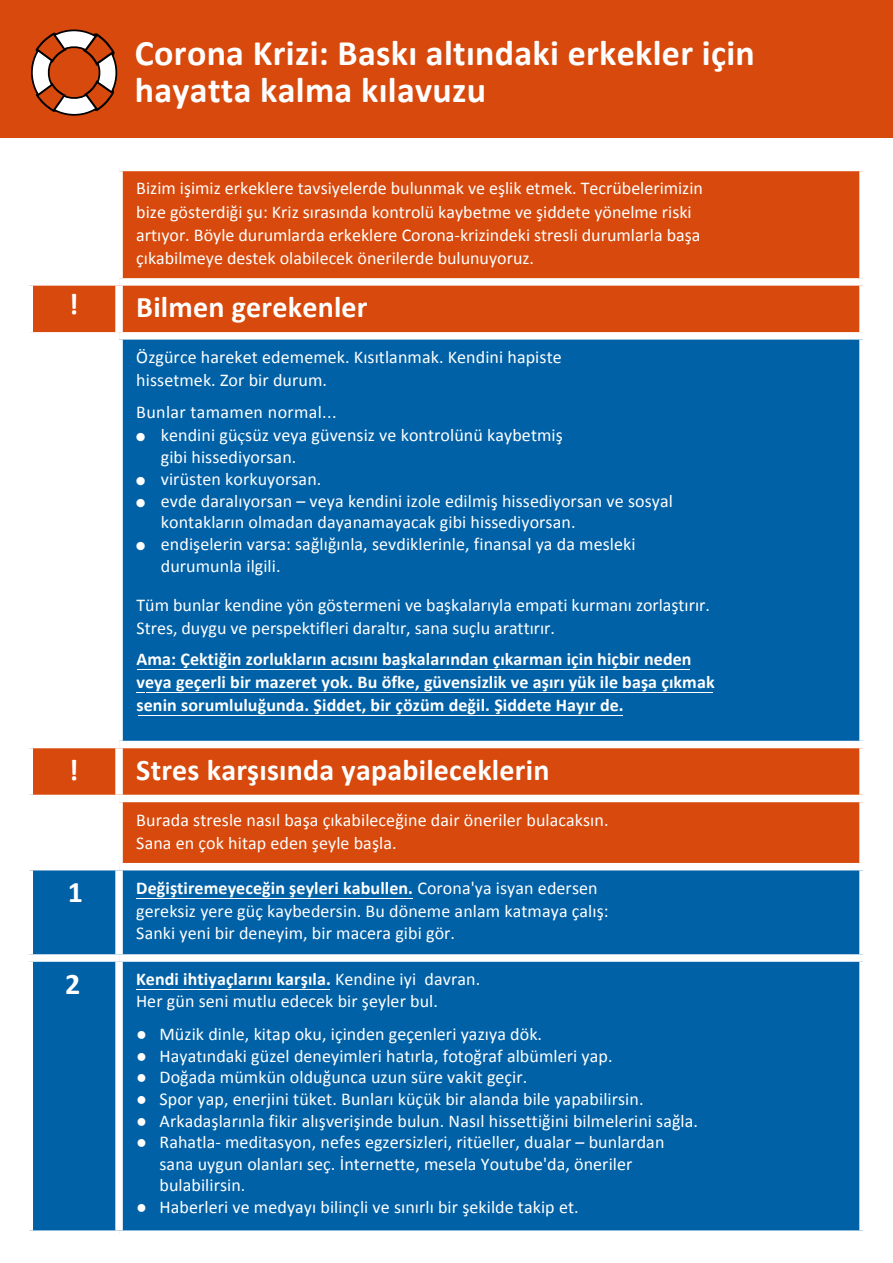
<style>
.page{position:relative;width:893px;height:1263px;background:#fff}
.page>*{position:absolute;margin:0;border:0;box-sizing:border-box;transform-origin:0 0}
.t1{font:700 36px/36.5px "Calibri";letter-spacing:.01em;color:#fff}
.t2{font:700 30px "Calibri";letter-spacing:.005em;color:#fff}
.t3{font:18px/23.1px "Calibri";letter-spacing:.005em;color:#fff}
.t4{font:700 18px/23.1px "Calibri";letter-spacing:.005em;color:#fff}
.s1{font-family:"Minion Pro"}
.s2{font-weight:700}
</style>
<div class="page">
<div style="left:0;top:0;width:893px;height:138px;background:#d7490c"></div>
<svg style="left:33px;top:171px;width:826px;height:161px;background:#d9551d"></svg>
<div style="left:33px;top:340px;width:826px;height:890px;background:#0061a7"></div>
<svg style="left:33px;top:748px;width:826px;height:115px;background:#d9541b"></svg>
<div style="left:115px;top:171px;width:8px;height:107px;background:#fff"></div>
<div style="left:26px;top:278px;width:93px;height:8px;background:#fff"></div>
<div style="left:119px;top:278px;width:748px;height:8px;background:#fff"></div>
<div style="left:115px;top:286px;width:8px;height:46px;background:#fff"></div>
<div style="left:115px;top:340px;width:8px;height:401px;background:#fff"></div>
<div style="left:26px;top:741px;width:93px;height:7px;background:#fff"></div>
<div style="left:119px;top:741px;width:748px;height:7px;background:#fff"></div>
<div style="left:115px;top:748px;width:8px;height:47px;background:#fff"></div>
<div style="left:26px;top:795px;width:93px;height:7px;background:#fff"></div>
<div style="left:119px;top:795px;width:748px;height:7px;background:#fff"></div>
<div style="left:115px;top:802px;width:8px;height:61px;background:#fff"></div>
<div style="left:26px;top:863px;width:93px;height:7px;background:#fff"></div>
<div style="left:119px;top:863px;width:748px;height:7px;background:#fff"></div>
<div style="left:115px;top:870px;width:8px;height:84px;background:#fff"></div>
<div style="left:26px;top:954px;width:93px;height:8px;background:#fff"></div>
<div style="left:119px;top:954px;width:748px;height:8px;background:#fff"></div>
<div style="left:115px;top:962px;width:8px;height:268px;background:#fff"></div>
<hr style="left:138px;top:715px;width:484px;height:1px;background:#fff">
<hr style="left:147px;top:692px;width:566px;height:1px;background:#fff">
<hr style="left:138px;top:669px;width:552px;height:1px;background:#fff">
<hr style="left:137px;top:898px;width:276px;height:1px;background:#fff">
<hr style="left:136px;top:989px;width:194px;height:1px;background:#fff">
<svg style="left:31px;top:29px;width:87px;height:87px"></svg>
<h1 class="t1" style="left:135px;top:34px;width:621px">Corona Krizi: Baskı altındaki erkekler için hayatta kalma kılavuzu</h1>
<p class="t3" style="left:136px;top:177px;width:568px">Bizim işimiz erkeklere tavsiyelerde bulunmak ve eşlik etmek. Tecrübelerimizin bize gösterdiği şu: Kriz sırasında kontrolü kaybetme ve şiddete yönelme riski artıyor. Böyle durumlarda erkeklere Corona-krizindeki stresli durumlarla başa çıkabilmeye destek olabilecek önerilerde bulunuyoruz.</p>
<h2 class="t2" style="left:69px;top:286px;width:11px">!</h2>
<h2 class="t2" style="left:136px;top:289px;width:233px">Bilmen gerekenler</h2>
<p class="t3" style="left:136px;top:346px;width:427px">Özgürce hareket edememek. Kısıtlanmak. Kendini hapiste hissetmek. Zor bir durum.</p>
<p class="t3" style="left:136px;top:400px;width:202px">Bunlar tamamen normal...</p>
<p class="t3" style="left:161px;top:424px;width:403px;line-height:22px;text-indent:-24px">● kendini gü<span class="s1">ç</span>süz veya güvensiz ve kontrolünü kaybetmiş gibi hissediyorsan.</p>
<p class="t3" style="left:136px;top:467px;width:187px">● virüsten korkuyorsan.</p>
<p class="t3" style="left:161px;top:490px;width:514px;line-height:21.8px;text-indent:-24px">● evde daralıyorsan – veya kendini izole edilmiş hissediyorsan ve sosyal kontakların olmadan dayanamayacak gibi hissediyorsan.</p>
<p class="t3" style="left:161px;top:533px;width:476px;line-height:21.8px;text-indent:-24px">● endişelerin varsa: sağlığınla, sevdiklerinle, finansal ya da mesleki durumunla ilgili.</p>
<p class="t3" style="left:137px;top:593px;width:575px">Tüm bunlar kendine yön göstermeni ve başkalarıyla empati kurmanı zorlaştırır.<br>Stres, duygu ve perspektifleri daraltır, sana suçlu arattırır.</p>
<p class="t4" style="left:137px;top:646px;width:580px">Ama: Çektiğin zorlukların acısını başkalarından çıkarman için hiçbir neden veya geçerli bir mazeret yok. Bu öfke, güvensizlik ve aşırı yük ile başa çıkmak senin sorumluluğunda. Şiddet, bir çözüm değil. Şiddete Hayır de.</p>
<h2 class="t2" style="left:69px;top:751px;width:11px">!</h2>
<h2 class="t2" style="left:136px;top:751px;width:415px">Stres karşısında yapabileceklerin</h2>
<p class="t3" style="left:136px;top:808px;width:474px">Burada stresle nasıl başa çıkabileceğine dair öneriler bulacaksın.<br>Sana en çok hitap eden şeyle başla.</p>
<h2 class="t2" style="left:68px;top:874px;width:17px">1</h2>
<p class="t3" style="left:136px;top:877px;width:474px;line-height:22.5px"><span class="s2">Değiştiremeyeceğin şeyleri kabullen.</span> Corona'ya isyan edersen gereksiz yere güç kaybedersin. Bu döneme anlam katmaya çalış:<br>Sanki yeni bir deneyim, bir macera gibi gör.</p>
<h2 class="t2" style="left:65px;top:965px;width:17px">2</h2>
<p class="t3" style="left:136px;top:968px;width:346px;line-height:21.6px"><span class="s2">Kendi ihtiyaçlarını karşıla.</span> Kendine iyi davran.<br>Her gün seni mutlu edecek bir şeyler bul.</p>
<p class="t3" style="left:136px;top:1023px;width:408px">● Müzik dinle, kitap oku, içinden geçenleri yazıya dök.</p>
<p class="t3" style="left:136px;top:1044px;width:478px">● Hayatındaki güzel deneyimleri hatırla, fotoğraf albümleri yap.</p>
<p class="t3" style="left:136px;top:1066px;width:393px">● Doğada mümkün olduğunca uzun süre vakit geçir.</p>
<p class="t3" style="left:136px;top:1087px;width:509px">● Spor yap, enerjini tüket. Bunları küçük bir alanda bile yapabilirsin.</p>
<p class="t3" style="left:136px;top:1109px;width:563px">● Arkadaşlarınla fikir alışverişinde bulun. Nasıl hissettiğini bilmelerini sağla.</p>
<p class="t3" style="left:159px;top:1131px;width:506px;line-height:21.6px;text-indent:-23px">● Rahatla- meditasyon, nefes egzersizleri, ritüeller, dualar – bunlardan sana uygun olanları seç. İnternette, mesela Youtube'da, öneriler bulabilirsin.</p>
<p class="t3" style="left:136px;top:1195px;width:444px">● Haberleri ve medyayı bilinçli ve sınırlı bir şekilde takip et.</p>
</div>
